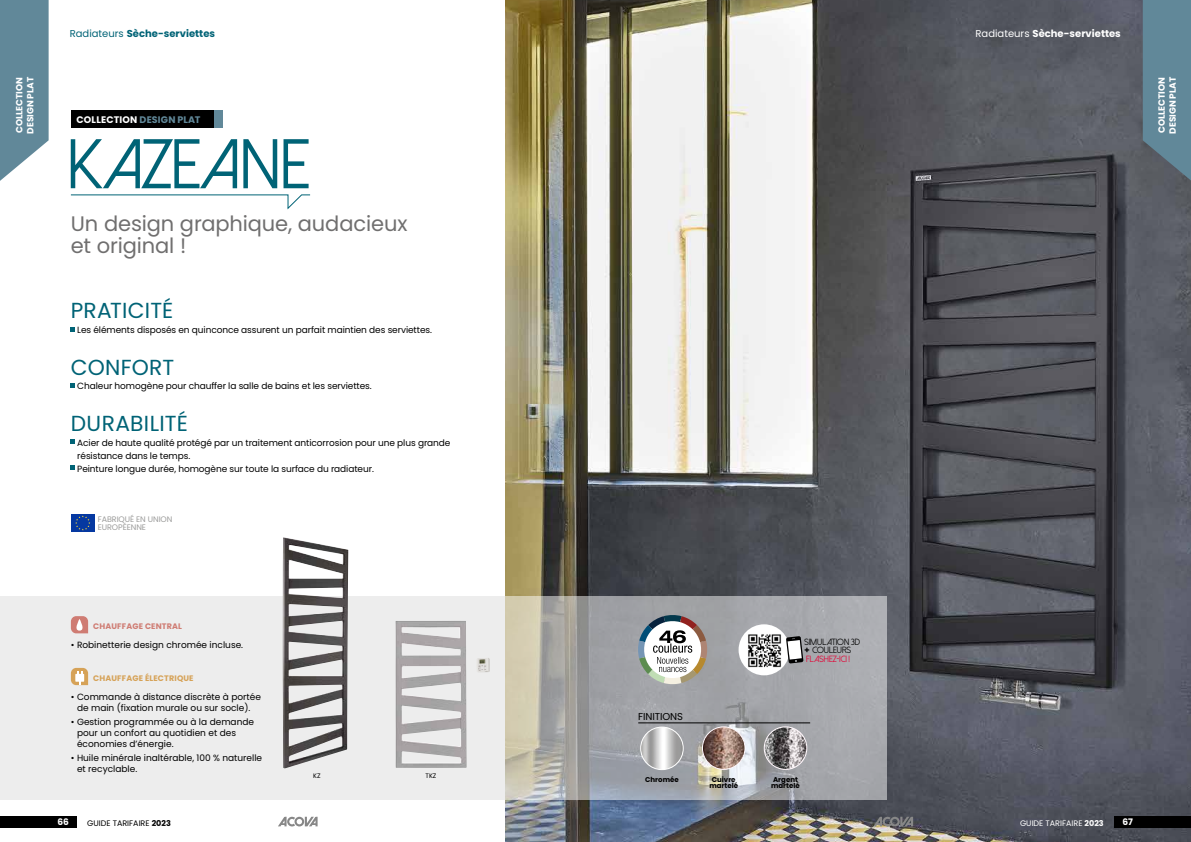
<style>
.page{position:relative;width:1191px;height:842px;background:#fff}
.page>*{position:absolute;margin:0;border:0;box-sizing:border-box;transform-origin:0 0}
.t1{font:70px "Dolce Vita";letter-spacing:-.005em;color:#006376}
.t2{font:21.8px "Poppins";letter-spacing:.005em;color:#006376}
.t3{font:21px/22px "Poppins";letter-spacing:-.005em;color:#706f6f}
.t4{font:700 10px "Poppins";color:#fff}
.t5{font:700 10px "Poppins";color:#006376}
.t6{font:10px "Poppins";letter-spacing:-.01em;color:#000}
.t7{font:700 9.5px "Poppins";letter-spacing:.02em;color:#fff}
.t8{font:9px/11px "Poppins";letter-spacing:-.01em;color:#000}
.t9{font:700 9px/11px "Poppins";color:#fff}
.t10{font:9px/8px "Dolce Vita";letter-spacing:.015em;color:#000}
.t11{font:9px "Dolce Vita";letter-spacing:.015em;color:#e40234}
.t12{font:8px/8px "Poppins";letter-spacing:-.01em;color:#9d9d9c}
.t13{font:700 8px "Poppins";letter-spacing:.02em;color:#d6a257}
.t14{font:8px "Poppins";color:#000}
.t15{font:8px "Poppins";color:#fff}
.t16{font:700 8px "Poppins";letter-spacing:.02em;color:#cf7c73}
.t17{font:700 7px/6px "Poppins";color:#000}
.t18{font:6.5px "Poppins";color:#000}
.s1{font-weight:400}
.s2{color:#618899}
.s3{font-size:19px}
.s4{font-weight:700}
</style>
<div class="page">
<img style="left:505px;top:0;width:686px;height:842px">
<div style="left:0;top:596px;width:505px;height:203px;background:#ededed"></div>
<img style="left:395px;top:621px;width:71px;height:147px">
<img style="left:283px;top:537px;width:65px;height:231px">
<img style="left:477px;top:658px;width:13px;height:14px">
<svg style="left:505px;top:596px;width:381px;height:203px;background:#a8a9a9"></svg>
<hr style="left:638px;top:723px;width:172px;height:1px;background:#000">
<img style="left:640px;top:727px;width:43px;height:43px;border-radius:21px">
<div style="left:640px;top:727px;width:43px;height:43px;border:1px solid #fff;border-radius:50%"></div>
<div style="left:738px;top:624px;width:51px;height:51px;background:#fff;border-radius:50%"></div>
<svg style="left:786px;top:636px;width:17px;height:27px"></svg>
<img style="left:748px;top:634px;width:33px;height:33px">
<svg style="left:637px;top:615px;width:70px;height:69px"></svg>
<div style="left:213px;top:111px;width:10px;height:17px;background:#618899"></div>
<div style="left:71px;top:111px;width:142px;height:17px;background:#000"></div>
<svg style="left:70px;top:194px;width:241px;height:16px"></svg>
<svg style="left:71px;top:327px;width:4px;height:4px"></svg>
<svg style="left:71px;top:383px;width:4px;height:5px"></svg>
<svg style="left:71px;top:440px;width:4px;height:4px"></svg>
<svg style="left:71px;top:466px;width:4px;height:4px"></svg>
<div style="left:71px;top:514px;width:24px;height:18px;background:#0538a1"></div>
<svg style="left:75px;top:515px;width:15px;height:15px"></svg>
<svg style="left:71px;top:616px;width:17px;height:17px"></svg>
<svg style="left:71px;top:668px;width:17px;height:17px"></svg>
<img style="left:702px;top:727px;width:43px;height:42px;border-radius:21px">
<div style="left:702px;top:726px;width:43px;height:44px;border:1px solid #fff;border-radius:50%"></div>
<img style="left:764px;top:727px;width:43px;height:42px;border-radius:21px">
<div style="left:763px;top:726px;width:44px;height:44px;border:1px solid #fff;border-radius:50%"></div>
<svg style="left:278px;top:817px;width:39px;height:9px"></svg>
<div style="left:0;top:816px;width:76px;height:11px;background:#000"></div>
<svg style="left:873px;top:817px;width:40px;height:9px"></svg>
<div style="left:1114px;top:816px;width:77px;height:11px;background:#000"></div>
<svg style="left:0;top:0;width:49px;height:181px;background:#7396a5"></svg>
<svg style="left:1142px;top:0;width:49px;height:205px;background:#5f7d8c"></svg>
<p class="t5" style="left:70px;top:27px;width:147px"><span class="s1">Radiateurs</span> Sèche-serviettes</p>
<p class="t4" style="left:975px;top:27px;width:147px"><span class="s1">Radiateurs</span> Sèche-serviettes</p>
<p class="t9" style="left:14px;top:134px;width:59px;rotate:-90deg">COLLECTION<br>DESIGN PLAT</p>
<p class="t9" style="left:1156px;top:134px;width:59px;rotate:-90deg">COLLECTION<br>DESIGN PLAT</p>
<p class="t7" style="left:76px;top:115px;width:125px">COLLECTION <span class="s2">DESIGN PLAT</span></p>
<h1 class="t1" style="left:68px;top:129px;width:243px">KAZEANE</h1>
<h3 class="t3" style="left:71px;top:213px;width:338px">Un design graphique, audacieux et original !</h3>
<h2 class="t2" style="left:71px;top:298px;width:104px">PRATICITÉ</h2>
<p class="t8" style="left:77px;top:324px;width:356px">Les éléments disposés en quinconce assurent un parfait maintien des serviettes.</p>
<h2 class="t2" style="left:71px;top:354px;width:105px">CONFORT</h2>
<p class="t8" style="left:77px;top:381px;width:296px">Chaleur homogène pour chauffer la salle de bains et les serviettes.</p>
<h2 class="t2" style="left:71px;top:411px;width:119px">DURABILITÉ</h2>
<p class="t8" style="left:77px;top:436px;width:375px;line-height:13px">Acier de haute qualité protégé par un traitement anticorrosion pour une plus grande résistance dans le temps.<br>Peinture longue durée, homogène sur toute la surface du radiateur.</p>
<p class="t12" style="left:98px;top:516px;width:76px">FABRIQUÉ EN UNION<br>EUROPÉENNE</p>
<p class="t16" style="left:93px;top:621px;width:90px">CHAUFFAGE CENTRAL</p>
<p class="t8" style="left:71px;top:640px;width:174px">• Robinetterie design chromée incluse.</p>
<p class="t13" style="left:93px;top:673px;width:102px">CHAUFFAGE ÉLECTRIQUE</p>
<p class="t8" style="left:71px;top:692px;width:192px;text-align:center">• Commande à distance discrète à portée de main (fixation murale ou sur socle).</p>
<p class="t8" style="left:77px;top:716px;width:179px;text-indent:-6px">• Gestion programmée ou à la demande pour un confort au quotidien et des économies d’énergie.</p>
<p class="t8" style="left:77px;top:752px;width:187px;text-indent:-6px">• Huile minérale inaltérable, 100 % naturelle et recyclable.</p>
<p class="t18" style="left:313px;top:772px;width:9px">KZ</p>
<p class="t18" style="left:425px;top:772px;width:12px">TKZ</p>
<p class="t6" style="left:638px;top:710px;width:46px">FINITIONS</p>
<p class="t17" style="left:645px;top:777px;width:35px">Chromée</p>
<p class="t17" style="left:709px;top:777px;width:30px;text-align:center">Cuivre martelé</p>
<p class="t10" style="left:804px;top:638px;width:57px">SIMULATION 3D <span class="s3">+</span> COULEURS</p>
<p class="t11" style="left:806px;top:655px;width:45px">FLASHEZ-ICI !</p>
<p class="t17" style="left:771px;top:777px;width:30px">Argent martelé</p>
<p class="t9" style="left:58px;top:816px;width:13px">66</p>
<p class="t14" style="left:87px;top:818px;width:85px">GUIDE TARIFAIRE <span class="s4">2023</span></p>
<p class="t15" style="left:1020px;top:819px;width:85px">GUIDE TARIFAIRE <span class="s4">2023</span></p>
<p class="t9" style="left:1122px;top:816px;width:12px">67</p>
</div>
